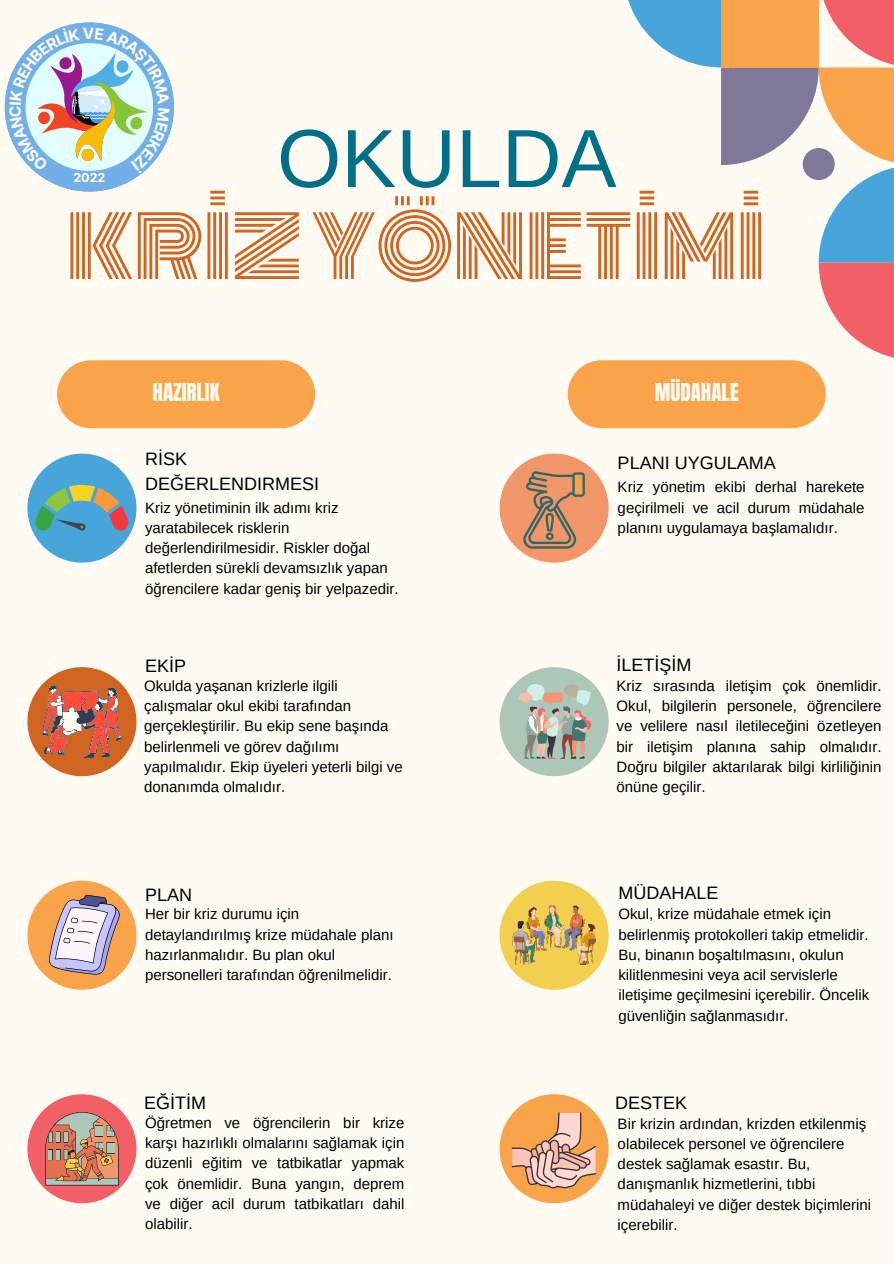
<style>
.page{position:relative;width:894px;height:1264px;background:#fff}
.page>*{position:absolute;margin:0;border:0;box-sizing:border-box;transform-origin:0 0}
.t1{font:82.5px "Monoton";color:#cf6521}
.t2{font:82.5px "Arimo";color:#007089}
.t3{font:21px "Anton";color:#fffbf3}
.t4{font:18px/24.8px "Arimo";color:#000}
.t5{font:15px/20.2px "Arimo";color:#000}
.t6{font:700 12.45px "Inter";color:#fff}
</style>
<div class="page">
<div style="left:0;top:0;width:893px;height:1263px;background:#fffbf3"></div>
<svg style="left:628px;top:0;width:265px;height:358px"></svg>
<div style="left:802px;top:148px;width:32px;height:32px;background:#817799;border-radius:50%"></div>
<div style="left:57px;top:360px;width:258px;height:68px;background:#f9a44a;border-radius:34px"></div>
<svg style="left:27px;top:453px;width:109px;height:109px"></svg>
<svg style="left:27px;top:667px;width:109px;height:109px"></svg>
<svg style="left:27px;top:880px;width:109px;height:109px"></svg>
<svg style="left:27px;top:1094px;width:109px;height:109px"></svg>
<div style="left:567px;top:360px;width:258px;height:68px;background:#f9a44a;border-radius:34px"></div>
<svg style="left:499px;top:453px;width:109px;height:109px"></svg>
<svg style="left:499px;top:667px;width:109px;height:109px"></svg>
<svg style="left:499px;top:880px;width:109px;height:109px"></svg>
<img style="left:512px;top:905px;width:83px;height:59px">
<svg style="left:499px;top:1094px;width:109px;height:109px"></svg>
<svg style="left:5px;top:22px;width:169px;height:169px"></svg>
<h1 class="t2" style="left:277px;top:106px;width:341px">OKULDA</h1>
<p class="t6" style="left:73px;top:169px;width:33px">2022</p>
<h1 class="t1" style="left:67px;top:184px;width:699px">KRİZ YÖNETİMİ</h1>
<h2 class="t3" style="left:152px;top:381px;width:69px">HAZIRLIK</h2>
<h2 class="t3" style="left:654px;top:381px;width:85px">MÜDAHALE</h2>
<p class="t4" style="left:145px;top:447px;width:176px">RİSK<br>DEĞERLENDIRMESI</p>
<p class="t5" style="left:145px;top:497px;width:255px">Kriz yönetiminin ilk adımı kriz yaratabilecek risklerin değerlendirilmesidir. Riskler doğal afetlerden sürekli devamsızlık yapan öğrencilere kadar geniş bir yelpazedir.</p>
<p class="t4" style="left:145px;top:653px;width:43px">EKİP</p>
<p class="t5" style="left:144px;top:675px;width:260px">Okulda yaşanan krizlerle ilgili çalışmalar okul ekibi tarafından gerçekleştirilir. Bu ekip sene başında belirlenmeli ve görev dağılımı yapılmalıdır. Ekip üyeleri yeterli bilgi ve donanımda olmalıdır.</p>
<p class="t4" style="left:145px;top:882px;width:49px">PLAN</p>
<p class="t5" style="left:145px;top:904px;width:250px">Her bir kriz durumu için detaylandırılmış krize müdahale planı hazırlanmalıdır. Bu plan okul personelleri tarafından öğrenilmelidir.</p>
<p class="t4" style="left:144px;top:1090px;width:64px">EĞİTİM</p>
<p class="t5" style="left:145px;top:1112px;width:261px;text-align:justify">Öğretmen ve öğrencilerin bir krize karşı hazırlıklı olmalarını sağlamak için düzenli eğitim ve tatbikatlar yapmak çok önemlidir. Buna yangın, deprem ve diğer acil durum tatbikatları dahil olabilir.</p>
<p class="t4" style="left:617px;top:450px;width:160px">PLANI UYGULAMA</p>
<p class="t5" style="left:617px;top:477px;width:248px;text-align:justify">Kriz yönetim ekibi derhal harekete geçirilmeli ve acil durum müdahale planını uygulamaya başlamalıdır.</p>
<p class="t4" style="left:616px;top:652px;width:77px">İLETİŞİM</p>
<p class="t5" style="left:616px;top:675px;width:266px;text-align:justify">Kriz sırasında iletişim çok önemlidir.<br>Okul, bilgilerin personele, öğrencilere ve velilere nasıl iletileceğini özetleyen bir iletişim planına sahip olmalıdır.<br>Doğru bilgiler aktarılarak bilgi kirliliğinin önüne geçilir.</p>
<p class="t4" style="left:618px;top:880px;width:102px">MÜDAHALE</p>
<p class="t5" style="left:618px;top:904px;width:252px">Okul, krize müdahale etmek için belirlenmiş protokolleri takip etmelidir.<br>Bu, binanın boşaltılmasını, okulun kilitlenmesini veya acil servislerle iletişime geçilmesini içerebilir. Öncelik güvenliğin sağlanmasıdır.</p>
<p class="t4" style="left:615px;top:1090px;width:74px">DESTEK</p>
<p class="t5" style="left:617px;top:1113px;width:255px">Bir krizin ardından, krizden etkilenmiş olabilecek personel ve öğrencilere destek sağlamak esastır. Bu, danışmanlık hizmetlerini, tıbbi müdahaleyi ve diğer destek biçimlerini içerebilir.</p>
</div>
